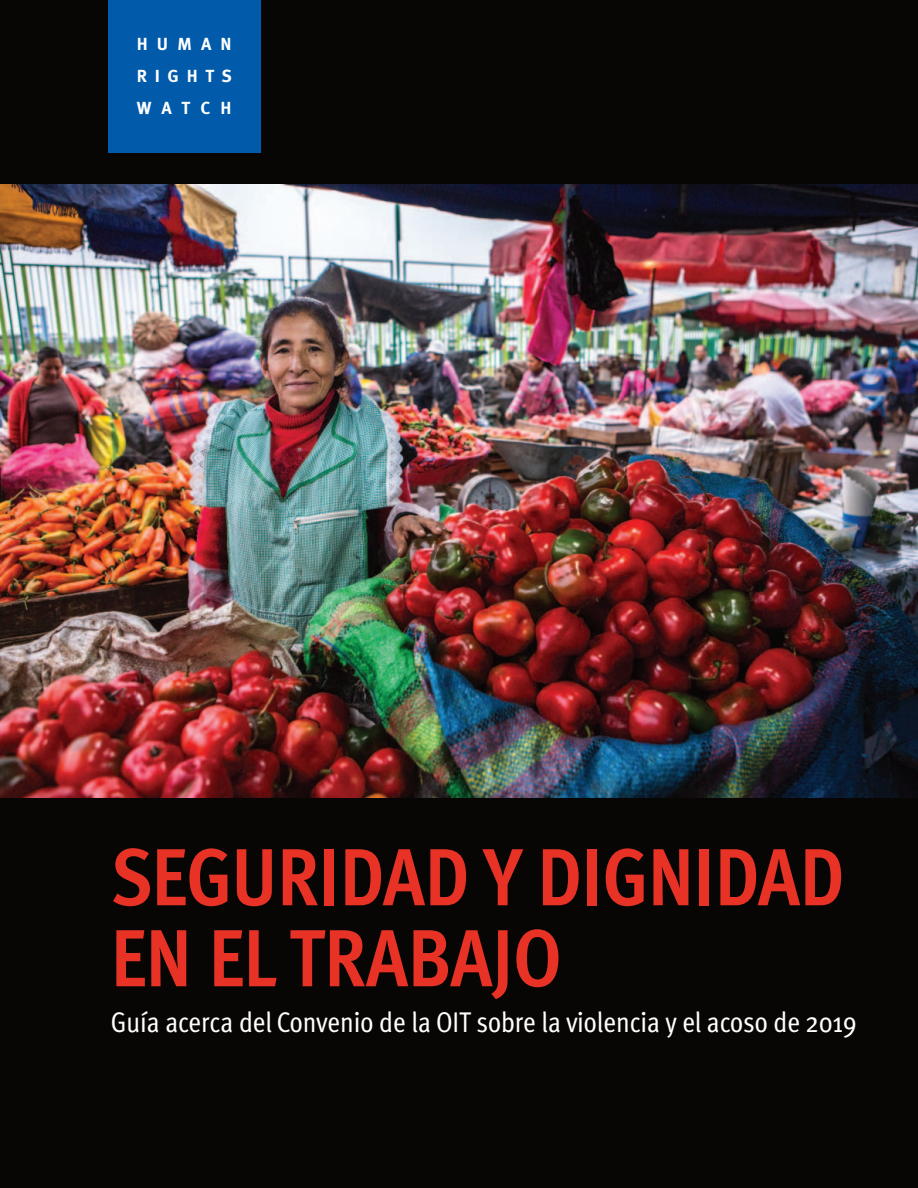
<style>
.page{position:relative;width:918px;height:1188px;background:#080604}
.page>*{position:absolute;margin:0;border:0;box-sizing:border-box;transform-origin:0 0}
.t1{font:700 condensed 81px/81px "Meta Pro";color:#e73225}
.t2{font:condensed 28.5px "Meta Pro";color:#fff}
.t3{font:700 17.55px/32.1px "Meta Pro";letter-spacing:.525em;color:#fff;text-align:justify}
</style>
<div class="page">
<img style="left:0;top:185px;width:918px;height:613px">
<div style="left:108px;top:0;width:152px;height:152px;background:#015aaa"></div>
<p class="t3" style="left:137px;top:29px;width:97px">HUMAN RIGHTS WATCH</p>
<h1 class="t1" style="left:111px;top:845px;width:735px">SEGURIDAD Y DIGNIDAD<br>EN EL TRABAJO</h1>
<p class="t2" style="left:111px;top:1012px;width:747px">Guía acerca del Convenio de la OIT sobre la violencia y el acoso de 2019</p>
</div>
